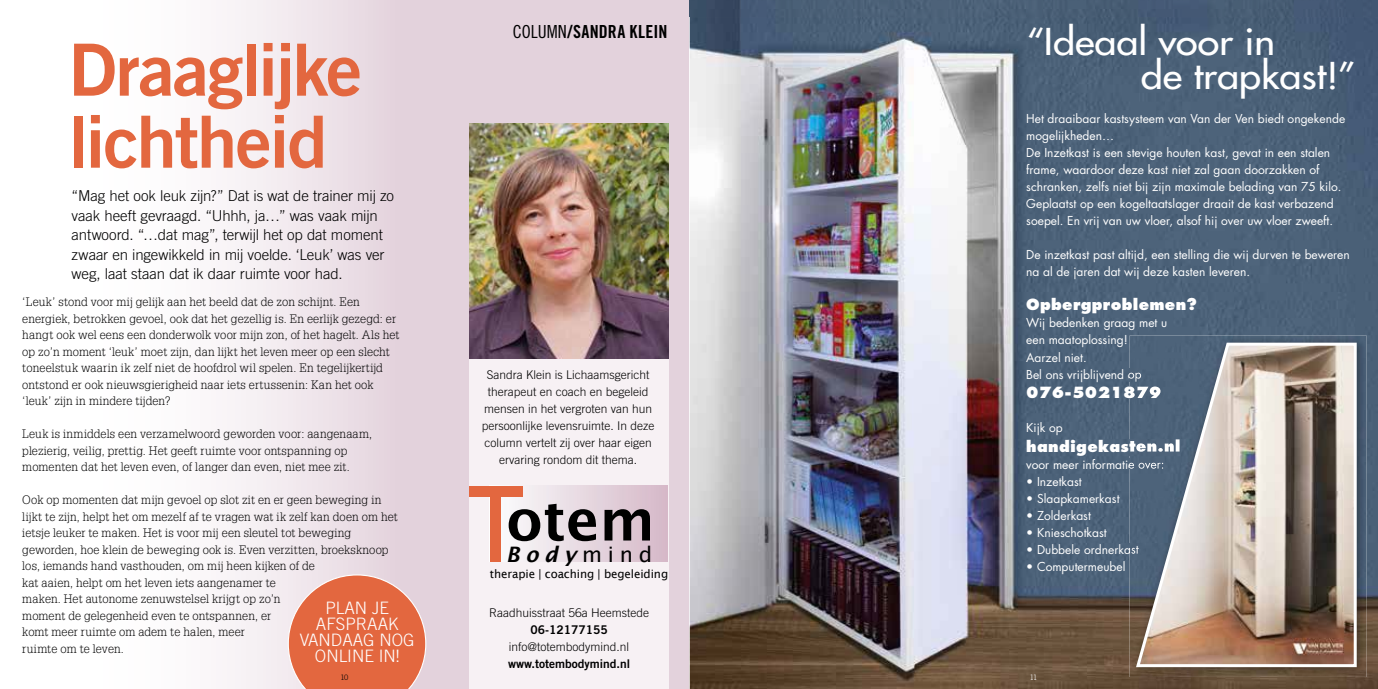
<style>
.page{position:relative;width:1378px;height:689px;background:#fff}
.page>*{position:absolute;margin:0;border:0;box-sizing:border-box;transform-origin:0 0}
.t1{font:72px/72px "Trade Gothic LT Std Bd 2";letter-spacing:-.03em;color:#e3673f}
.t2{font:600 57.15px "Lucida Sans";color:#000}
.t3{font:36px/34px "Futura LT";color:#fff;scale:1.1 1}
.t4{font:italic 600 21.3px "Lucida Sans";color:#000}
.t5{font:18px "Trade Gothic LT Std Bd Cn 20";letter-spacing:.02em;color:#000}
.t6{font:300 17.1px/15.9px "Trade Gothic LT Std";color:#fff;text-align:center}
.t7{font:300 15px/19.5px "Trade Gothic LT Std";letter-spacing:-.01em;color:#000}
.t8{font:800 15px "Futura";letter-spacing:.02em;color:#fff}
.t9{font:300 12px/16.5px "Glypha LT Std";letter-spacing:.005em;color:#000}
.t10{font:12px/17px "Futura LT";color:#fff}
.t11{font:300 12px/17px "Trade Gothic LT Std";color:#000;text-align:center}
.t12{font:12px "Trade Gothic LT Std Bd 2";color:#000}
.t13{font:11.55px "Lucida Sans";letter-spacing:-.01em;color:#000}
.t14{font:300 7.5px "Trade Gothic LT Std";color:#000}
.t15{font:300 7.5px "Trade Gothic LT Std";color:#fff}
.s1{font-family:"Trade Gothic LT Std Cn 18"}
.s2{font-weight:400;font-style:normal}
</style>
<div class="page">
<img style="left:689px;top:0;width:689px;height:689px">
<img style="left:1129px;top:335px;width:237px;height:342px">
<svg style="left:1129px;top:369px;width:5px;height:13px"></svg>
<img style="left:1129px;top:386px;width:5px;height:12px">
<img style="left:1129px;top:439px;width:5px;height:16px">
<img style="left:1129px;top:458px;width:5px;height:11px">
<svg style="left:1129px;top:544px;width:5px;height:10px"></svg>
<img style="left:1134px;top:340px;width:224px;height:328px">
<svg style="left:227px;top:0;width:462px;height:689px;background:#e9dce4"></svg>
<svg style="left:689px;top:0;width:1px;height:17px"></svg>
<svg style="left:288px;top:574px;width:138px;height:115px;background:#e47d5d"></svg>
<div style="left:470px;top:123px;width:198px;height:566px;background:#f7f1f4"></div>
<img style="left:470px;top:123px;width:198px;height:236px">
<div style="left:490px;top:485px;width:178px;height:77px;background:linear-gradient(to right,#fcfefe,#d5b8c8)"></div>
<div style="left:490px;top:496px;width:11px;height:66px;background:#e3673f"></div>
<div style="left:470px;top:485px;width:53px;height:11px;background:#e3673f"></div>
<h1 class="t1" style="left:68px;top:33px;width:295px">Draaglijke lichtheid</h1>
<p class="t7" style="left:72px;top:186px;width:324px">“Mag het ook leuk zijn?” Dat is wat de trainer mij zo vaak heeft gevraagd. “Uhhh, ja…” was vaak mijn antwoord. “…dat mag”, terwijl het op dat moment zwaar en ingewikkeld in mij voelde. ‘Leuk’ was ver weg, laat staan dat ik daar ruimte voor had.</p>
<p class="t9" style="left:22px;top:294px;width:379px">‘Leuk’ stond voor mij gelijk aan het beeld dat de zon schijnt. Een energiek, betrokken gevoel, ook dat het gezellig is. En eerlijk gezegd: er hangt ook wel eens een donderwolk voor mijn zon, of het hagelt. Als het op zo’n moment ‘leuk’ moet zijn, dan lijkt het leven meer op een slecht toneelstuk waarin ik zelf niet de hoofdrol wil spelen. En tegelijkertijd ontstond er ook nieuwsgierigheid naar iets ertussenin: Kan het ook ‘leuk’ zijn in mindere tijden?</p>
<p class="t9" style="left:22px;top:426px;width:351px">Leuk is inmiddels een verzamelwoord geworden voor: aangenaam, plezierig, veilig, prettig. Het geeft ruimte voor ontspanning op momenten dat het leven even, of langer dan even, niet mee zit.</p>
<p class="t9" style="left:22px;top:492px;width:377px">Ook op momenten dat mijn gevoel op slot zit en er geen beweging in lijkt te zijn, helpt het om mezelf af te vragen wat ik zelf kan doen om het ietsje leuker te maken. Het is voor mij een sleutel tot beweging geworden, hoe klein de beweging ook is. Even verzitten, broeksknoop los, iemands hand vasthouden, om mij heen kijken of de<br>kat aaien, helpt om het leven iets aangenamer te<br>maken. Het autonome zenuwstelsel krijgt op zo’n<br>moment de gelegenheid even te ontspannen, er<br>komt meer ruimte om adem te halen, meer<br>ruimte om te leven.</p>
<h3 class="t6" style="left:300px;top:600px;width:116px">PLAN JE<br>AFSPRAAK<br>VANDAAG NOG<br>ONLINE IN!</h3>
<h3 class="t5" style="left:513px;top:21px;width:156px"><span class="s1">COLUMN</span>/SANDRA KLEIN</h3>
<p class="t11" style="left:482px;top:366px;width:174px">Sandra Klein is Lichaamsgericht therapeut en coach en begeleid mensen in het vergroten van hun persoonlijke levensruimte. In deze column vertelt zij over haar eigen ervaring rondom dit thema.</p>
<h2 class="t2" style="left:506px;top:487px;width:150px">otem</h2>
<h3 class="t4" style="left:506px;top:542px;width:147px">Body<span class="s2">mind</span></h3>
<p class="t13" style="left:490px;top:567px;width:180px">therapie | coaching | begeleiding</p>
<p class="t11" style="left:489px;top:604px;width:162px">Raadhuisstraat 56a Heemstede</p>
<p class="t12" style="left:530px;top:622px;width:79px">06-12177155</p>
<p class="t11" style="left:509px;top:638px;width:122px">info@totembodymind.nl</p>
<p class="t12" style="left:508px;top:656px;width:124px">www.totembodymind.nl</p>
<h3 class="t3" style="left:1141px;top:25px;width:197px;text-indent:-114px">“Ideaal voor in<br>de trapkast!”</h3>
<p class="t10" style="left:1026px;top:111px;width:320px">Het draaibaar kastsysteem van Van der Ven biedt ongekende mogelijkheden…<br>De Inzetkast is een stevige houten kast, gevat in een stalen frame, waardoor deze kast niet zal gaan doorzakken of schranken, zelfs niet bij zijn maximale belading van 75 kilo.<br>Geplaatst op een kogeltaatslager draait de kast verbazend soepel. En vrij van uw vloer, alsof hij over uw vloer zweeft.</p>
<p class="t10" style="left:1026px;top:247px;width:325px">De inzetkast past altijd, een stelling die wij durven te beweren na al de jaren dat wij deze kasten leveren.</p>
<p class="t8" style="left:1026px;top:296px;width:172px">Opbergproblemen?</p>
<p class="t10" style="left:1026px;top:315px;width:143px">Wij bedenken graag met u een maatoplossing!<br>Aarzel niet.<br>Bel ons vrijblijvend op</p>
<p class="t8" style="left:1026px;top:383px;width:137px">076-5021879</p>
<p class="t10" style="left:1026px;top:419px;width:38px">Kijk op</p>
<p class="t8" style="left:1026px;top:437px;width:156px">handigekasten.nl</p>
<p class="t10" style="left:1026px;top:456px;width:140px">voor meer informatie over:</p>
<p class="t10" style="left:1026px;top:473px;width:57px">• Inzetkast</p>
<p class="t10" style="left:1026px;top:490px;width:95px">• Slaapkamerkast</p>
<p class="t10" style="left:1026px;top:507px;width:66px">• Zolderkast</p>
<p class="t10" style="left:1026px;top:524px;width:82px">• Knieschotkast</p>
<p class="t10" style="left:1026px;top:541px;width:114px">• Dubbele ordnerkast</p>
<p class="t10" style="left:1026px;top:558px;width:101px">• Computermeubel</p>
<p class="t14" style="left:341px;top:672px;width:9px">10</p>
<p class="t15" style="left:1029px;top:672px;width:9px">11</p>
</div>
